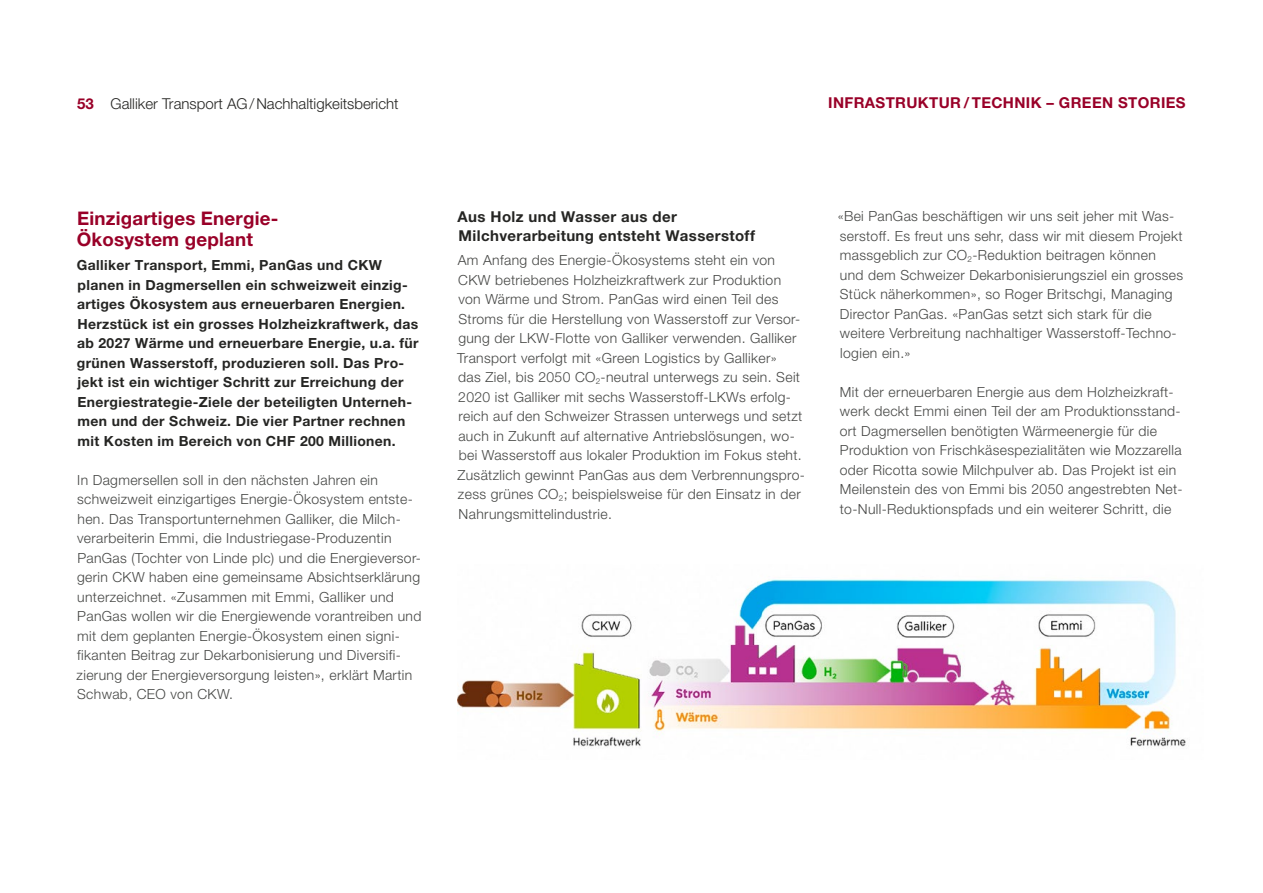
<style>
.page{position:relative;width:1263px;height:893px;background:#fff}
.page>*{position:absolute;margin:0;border:0;box-sizing:border-box;transform-origin:0 0}
.t1{font:700 18.75px/21.8px "Helvetica Neue LT Pro";letter-spacing:.01em;color:#990028}
.t2{font:700 15px/19.5px "Helvetica Neue LT Pro";letter-spacing:.025em;color:#252523}
.t3{font:300 15px "Helvetica Neue LT Pro";color:#252523}
.t4{font:700 15px "Helvetica Neue LT Pro";letter-spacing:.025em;color:#990028}
.t5{font:300 13.95px/19.5px "Helvetica Neue LT Pro";letter-spacing:.025em;color:#464745}
.t6{font:700 13.95px/19.5px "Helvetica Neue LT Pro";letter-spacing:.025em;color:#252523}
.s1{font-weight:700;color:#990028}
</style>
<div class="page">
<img style="left:458px;top:579px;width:728px;height:168px">
<p class="t3" style="left:77px;top:94px;width:323px"><span class="s1">53</span> Galliker Transport AG/Nachhaltigkeitsbericht</p>
<p class="t4" style="left:828px;top:93px;width:359px">INFRASTRUKTUR / TECHNIK – GREEN STORIES</p>
<h1 class="t1" style="left:77px;top:207px;width:203px">Einzigartiges Energie-<br>Ökosystem geplant</h1>
<p class="t6" style="left:77px;top:255px;width:343px">Galliker Transport, Emmi, PanGas und CKW planen in Dagmersellen ein schweizweit einzig&shy;artiges Ökosystem aus erneuerbaren Energien.<br>Herzstück ist ein grosses Holzheizkraftwerk, das ab 2027 Wärme und erneuerbare Energie, u.a. für grünen Wasserstoff, produzieren soll. Das Pro&shy;jekt ist ein wichtiger Schritt zur Erreichung der Energiestrategie-Ziele der beteiligten Unterneh&shy;men und der Schweiz. Die vier Partner rechnen mit Kosten im Bereich von CHF 200 Millionen.</p>
<p class="t5" style="left:77px;top:469px;width:346px">In Dagmersellen soll in den nächsten Jahren ein schweizweit einzigartiges Energie-Ökosystem entste&shy;hen. Das Transportunternehmen Galliker, die Milch&shy;verarbeiterin Emmi, die Industriegase-Produzentin PanGas (Tochter von Linde plc) und die Energieversor&shy;gerin CKW haben eine gemeinsame Absichtserklärung unterzeichnet. «Zusammen mit Emmi, Galliker und PanGas wollen wir die Energiewende vorantreiben und mit dem geplanten Energie-Ökosystem einen signi&shy;fikanten Beitrag zur Dekarbonisierung und Diversifi&shy;zierung der Energieversorgung leisten», erklärt Martin Schwab, CEO von CKW.</p>
<p class="t2" style="left:458px;top:206px;width:299px">Aus Holz und Wasser aus der<br>Milchverarbeitung entsteht Wasserstoff</p>
<p class="t5" style="left:457px;top:250px;width:349px">Am Anfang des Energie-Ökosystems steht ein von CKW betriebenes Holzheizkraftwerk zur Produktion von Wärme und Strom. PanGas wird einen Teil des Stroms für die Herstellung von Wasserstoff zur Versor&shy;gung der LKW-Flotte von Galliker verwenden. Galliker Transport verfolgt mit «Green Logistics by Galliker»<br>das Ziel, bis 2050 CO<sub>2</sub>-neutral unterwegs zu sein. Seit 2020 ist Galliker mit sechs Wasserstoff-LKWs erfolg&shy;reich auf den Schweizer Strassen unterwegs und setzt auch in Zukunft auf alternative Antriebslösungen, wo&shy;bei Wasserstoff aus lokaler Produktion im Fokus steht.<br>Zusätzlich gewinnt PanGas aus dem Verbrennungspro&shy;zess grünes CO<sub>2</sub>; beispielsweise für den Einsatz in der Nahrungsmittelindustrie.</p>
<p class="t5" style="left:838px;top:206px;width:347px">«Bei PanGas beschäftigen wir uns seit jeher mit Was&shy;serstoff. Es freut uns sehr, dass wir mit diesem Projekt massgeblich zur CO<sub>2</sub>-Reduktion beitragen können<br>und dem Schweizer Dekarbonisierungsziel ein grosses Stück näherkommen», so Roger Britschgi, Managing Director PanGas. «PanGas setzt sich stark für die weitere Verbreitung nachhaltiger Wasserstoff-Techno&shy;logien ein.»</p>
<p class="t5" style="left:840px;top:382px;width:345px">Mit der erneuerbaren Energie aus dem Holzheizkraft&shy;werk deckt Emmi einen Teil der am Produktionsstand&shy;ort Dagmersellen benötigten Wärmeenergie für die Produktion von Frischkäsespezialitäten wie Mozzarella oder Ricotta sowie Milchpulver ab. Das Projekt ist ein Meilenstein des von Emmi bis 2050 angestrebten Net&shy;to-Null-Reduktionspfads und ein weiterer Schritt, die</p>
</div>
